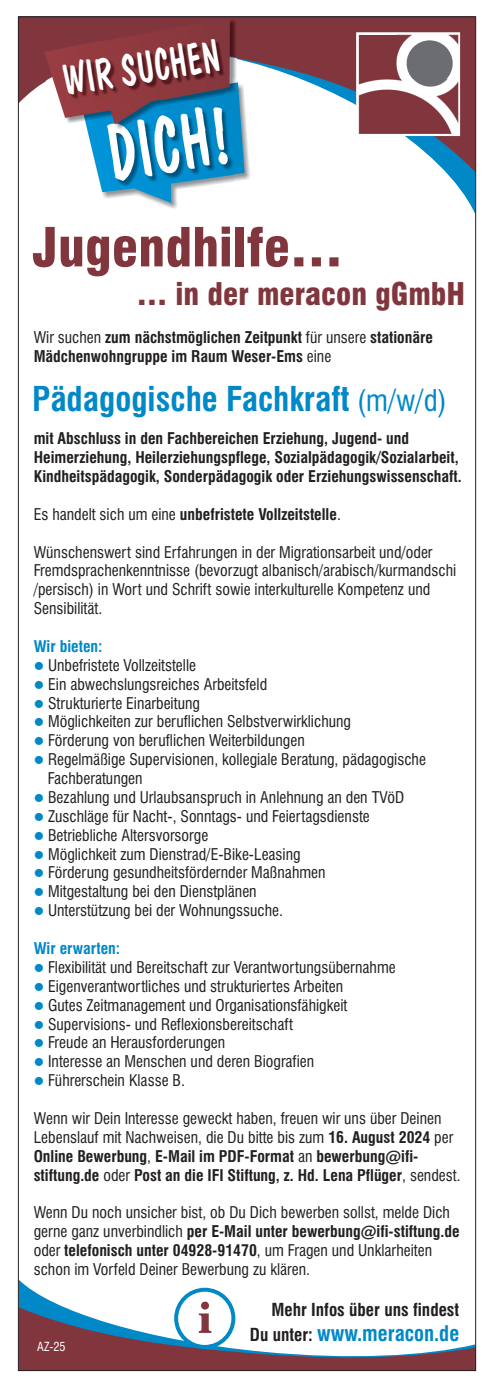
<style>
.page{position:relative;width:497px;height:1389px;background:#fff}
.page>*{position:absolute;margin:0;border:0;box-sizing:border-box;transform-origin:0 0}
.t1{font:79.45px "Dom Casual BT";color:#fff;scale:.79 1}
.t2{font:900 condensed 52.5px "Swiss 721 BT";color:#81363d}
.t3{font:44.98px "Dom Casual BT";color:#fff;scale:.79 1}
.t4{font:700 condensed 33.43px "Swiss 721 BT";color:#0088c7}
.t5{font:900 condensed 30.45px "Swiss 721 BT";color:#81363d}
.t6{font:700 condensed 21px "Swiss 721 BT";color:#0088c7}
.t7{font:700 condensed 17.5px "Swiss 721 BT";color:#231f20}
.t8{font:condensed 15.75px/18.9px "Swiss 721 BT";color:#231f20}
.t9{font:700 condensed 15.75px/18.9px "Swiss 721 BT";color:#231f20}
.t10{font:700 condensed 15.75px "Swiss 721 BT";color:#0088c7}
.t11{font:condensed 12.25px "Swiss 721 BT";color:#fff}
.s1{font-weight:400}
.s2{font-weight:400;font-size:29.22px}
.s3{color:#0088c7}
.s4{font-weight:700}
.s5{font-size:17.5px;color:#231f20}
</style>
<div class="page">
<svg style="left:445px;top:172px;width:28px;height:38px"></svg>
<svg style="left:20px;top:18px;width:453px;height:154px"></svg>
<img style="left:158px;top:84px;width:93px;height:125px">
<svg style="left:44px;top:18px;width:200px;height:185px"></svg>
<img style="left:65px;top:42px;width:159px;height:57px">
<div style="left:355px;top:32px;width:104px;height:104px;background:#81363d;border:3px solid #fff"></div>
<img style="left:396px;top:33px;width:62px;height:46px">
<div style="left:403px;top:38px;width:52px;height:51px;background:#6c6d70;border:3px solid #fff;border-radius:50%"></div>
<img style="left:356px;top:79px;width:102px;height:56px">
<svg style="left:20px;top:1281px;width:213px;height:26px"></svg>
<svg style="left:20px;top:1307px;width:453px;height:62px"></svg>
<svg style="left:174px;top:1288px;width:61px;height:61px"></svg>
<svg style="left:198px;top:1302px;width:13px;height:31px"></svg>
<h3 class="t3" style="left:60px;top:61px;width:202px;rotate:-9deg">WIR SUCHEN</h3>
<h1 class="t1" style="left:102px;top:121px;width:157px;rotate:-9deg">DICH!</h1>
<h2 class="t2" style="left:32px;top:226px;width:311px">Jugendhilfe…</h2>
<h3 class="t5" style="left:137px;top:282px;width:329px">… in der meracon gGmbH</h3>
<p class="t9" style="left:34px;top:330px;width:400px"><span class="s1">Wir suchen</span> zum nächstmöglichen Zeitpunkt <span class="s1">für unsere</span> stationäre<br>Mädchenwohngruppe im Raum Weser-Ems <span class="s1">eine</span></p>
<h3 class="t4" style="left:32px;top:386px;width:415px">Pädagogische Fachkraft <span class="s2">(m/w/d)</span></h3>
<p class="t9" style="left:34px;top:431px;width:429px">mit Abschluss in den Fachbereichen Erziehung, Jugend- und<br>Heimerziehung, Heilerziehungspflege, Sozialpädagogik/Sozialarbeit,<br>Kindheitspädagogik, Sonderpädagogik oder Erziehungswissenschaft.</p>
<p class="t9" style="left:34px;top:506px;width:308px"><span class="s1">Es handelt sich um eine</span> unbefristete Vollzeitstelle<span class="s1">.</span></p>
<p class="t8" style="left:34px;top:544px;width:423px">Wünschenswert sind Erfahrungen in der Migrationsarbeit und/oder Fremdsprachenkenntnisse (bevorzugt albanisch/arabisch/kurmandschi /persisch) in Wort und Schrift sowie interkulturelle Kompetenz und Sensibilität.</p>
<p class="t10" style="left:34px;top:640px;width:70px">Wir bieten:</p>
<p class="t8" style="left:34px;top:657px;width:164px"><span class="s3">●</span> Unbefristete Vollzeitstelle</p>
<p class="t8" style="left:34px;top:676px;width:235px"><span class="s3">●</span> Ein abwechslungsreiches Arbeitsfeld</p>
<p class="t8" style="left:34px;top:695px;width:167px"><span class="s3">●</span> Strukturierte Einarbeitung</p>
<p class="t8" style="left:34px;top:714px;width:318px"><span class="s3">●</span> Möglichkeiten zur beruflichen Selbstverwirklichung</p>
<p class="t8" style="left:34px;top:733px;width:272px"><span class="s3">●</span> Förderung von beruflichen Weiterbildungen</p>
<p class="t8" style="left:48px;top:752px;width:379px;text-indent:-14px"><span class="s3">●</span> Regelmäßige Supervisionen, kollegiale Beratung, pädagogische<br>Fachberatungen</p>
<p class="t8" style="left:34px;top:789px;width:371px"><span class="s3">●</span> Bezahlung und Urlaubsanspruch in Anlehnung an den TVöD</p>
<p class="t8" style="left:34px;top:808px;width:337px"><span class="s3">●</span> Zuschläge für Nacht-, Sonntags- und Feiertagsdienste</p>
<p class="t8" style="left:34px;top:827px;width:176px"><span class="s3">●</span> Betriebliche Altersvorsorge</p>
<p class="t8" style="left:34px;top:846px;width:268px"><span class="s3">●</span> Möglichkeit zum Dienstrad/E-Bike-Leasing</p>
<p class="t8" style="left:34px;top:865px;width:293px"><span class="s3">●</span> Förderung gesundheitsfördernder Maßnahmen</p>
<p class="t8" style="left:34px;top:884px;width:224px"><span class="s3">●</span> Mitgestaltung bei den Dienstplänen</p>
<p class="t8" style="left:34px;top:903px;width:250px"><span class="s3">●</span> Unterstützung bei der Wohnungssuche.</p>
<p class="t10" style="left:34px;top:942px;width:88px">Wir erwarten:</p>
<p class="t8" style="left:34px;top:959px;width:363px"><span class="s3">●</span> Flexibilität und Bereitschaft zur Verantwortungsübernahme</p>
<p class="t8" style="left:34px;top:978px;width:310px"><span class="s3">●</span> Eigenverantwortliches und strukturiertes Arbeiten</p>
<p class="t8" style="left:34px;top:997px;width:315px"><span class="s3">●</span> Gutes Zeitmanagement und Organisationsfähigkeit</p>
<p class="t8" style="left:34px;top:1016px;width:260px"><span class="s3">●</span> Supervisions- und Reflexionsbereitschaft</p>
<p class="t8" style="left:34px;top:1035px;width:193px"><span class="s3">●</span> Freude an Herausforderungen</p>
<p class="t8" style="left:34px;top:1054px;width:281px"><span class="s3">●</span> Interesse an Menschen und deren Biografien</p>
<p class="t8" style="left:34px;top:1073px;width:153px"><span class="s3">●</span> Führerschein Klasse B.</p>
<p class="t8" style="left:34px;top:1110px;width:428px">Wenn wir Dein Interesse geweckt haben, freuen wir uns über Deinen Lebenslauf mit Nachweisen, die Du bitte bis zum <span class="s4">16. August 2024</span> per <span class="s4">Online Bewerbung</span>, <span class="s4">E-Mail im PDF-Format</span> an <span class="s4">bewerbung@ifi&shy;stiftung.de</span> oder <span class="s4">Post an die IFI Stiftung, z. Hd. Lena Pflüger</span>, sendest.</p>
<p class="t8" style="left:34px;top:1205px;width:427px">Wenn Du noch unsicher bist, ob Du Dich bewerben sollst, melde Dich gerne ganz unverbindlich <span class="s4">per E-Mail unter bewerbung@ifi-stiftung.de </span>oder <span class="s4">telefonisch unter 04928-91470</span>, um Fragen und Unklarheiten schon im Vorfeld Deiner Bewerbung zu klären.</p>
<p class="t11" style="left:37px;top:1342px;width:30px">AZ-25</p>
<p class="t7" style="left:271px;top:1303px;width:189px">Mehr Infos über uns findest</p>
<h3 class="t6" style="left:249px;top:1325px;width:210px"><span class="s5">Du unter:</span> www.meracon.de</h3>
</div>
